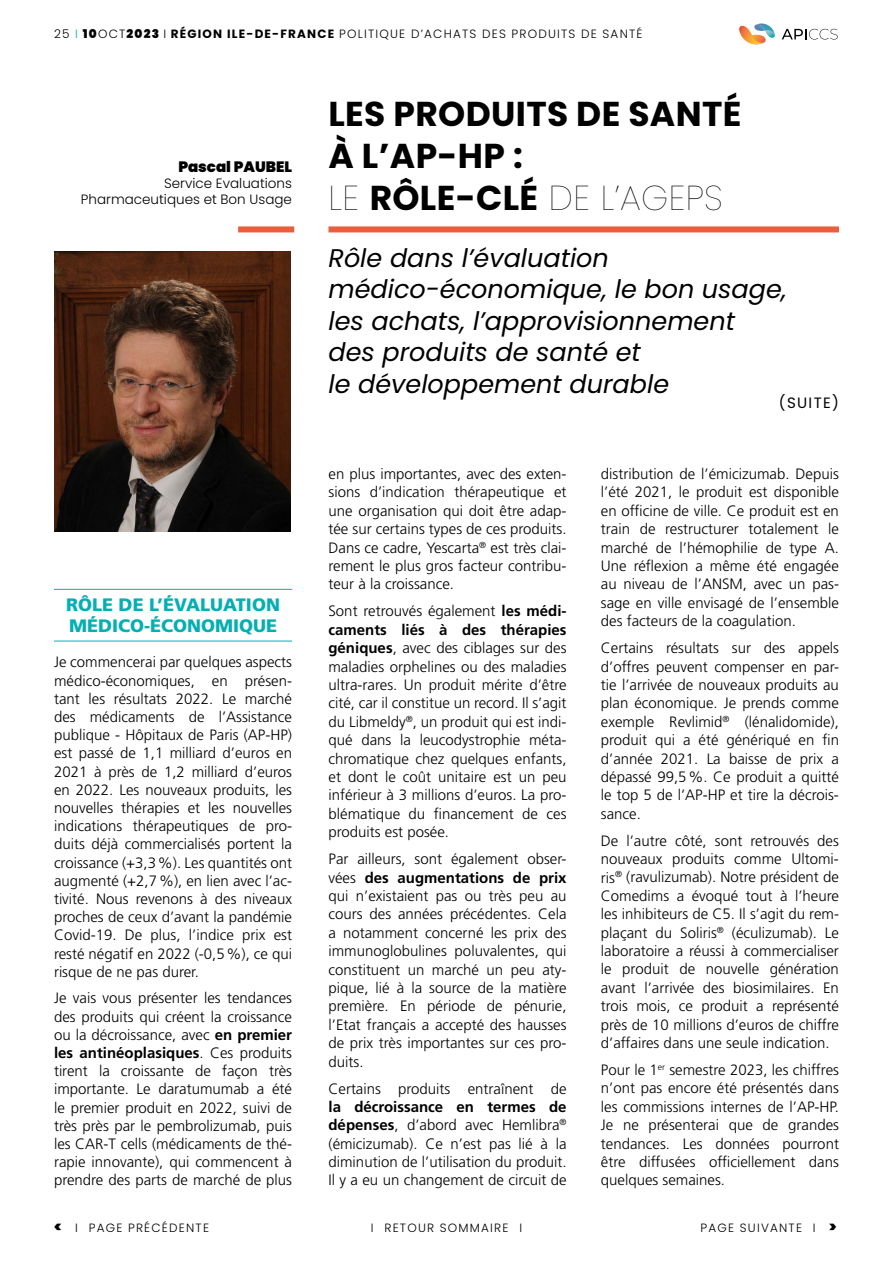
<style>
.page{position:relative;width:893px;height:1263px;background:#fff}
.page>*{position:absolute;margin:0;border:0;box-sizing:border-box;transform-origin:0 0}
.t1{font:700 34.5px/42px "Poppins";letter-spacing:.01em;color:#000}
.t2{font:italic 25.5px/31.5px "Poppins";color:#000}
.t3{font:900 18px/21.1px "Frutiger LT Std";color:#04afb3}
.t4{font:300 15px/18.5px "Frutiger LT Std";color:#000;text-align:justify}
.t5{font:900 15px "Poppins";color:#000}
.t6{font:15px "Poppins";letter-spacing:.09em;color:#000}
.t7{font:300 13.5px/16.2px "Poppins";color:#000;text-align:right}
.t8{font:300 12px "Poppins";letter-spacing:.1em;color:#000}
.s1{color:#04afb3}
.s2{font-weight:900}
.s3{font-weight:700}
.s4{font-weight:900;font-size:15px}
.s5{font-weight:100}
</style>
<div class="page">
<svg style="left:739px;top:25px;width:27px;height:20px"></svg>
<img style="left:755px;top:35px;width:20px;height:3px">
<img style="left:755px;top:24px;width:20px;height:11px">
<svg style="left:782px;top:29px;width:56px;height:11px"></svg>
<div style="left:238px;top:226px;width:56px;height:6px;background:#eb5d3b"></div>
<img style="left:54px;top:252px;width:237px;height:279px">
<hr style="left:54px;top:589px;width:238px;height:1px;background:#04afb3">
<hr style="left:54px;top:641px;width:238px;height:1px;background:#04afb3">
<div style="left:328px;top:226px;width:511px;height:6px;background:#eb5d3b"></div>
<p class="t8" style="left:54px;top:27px;width:590px">25 <span class="s1">I</span> <span class="s2">10</span>OCT<span class="s2">2023</span> I <span class="s3">RÉGION ILE-DE-FRANCE</span> POLITIQUE D’ACHATS DES PRODUITS DE SANTÉ</p>
<p class="t5" style="left:178px;top:158px;width:115px">Pascal PAUBEL</p>
<p class="t7" style="left:81px;top:175px;width:213px">Service Evaluations<br>Pharmaceutiques et Bon Usage</p>
<p class="t3" style="left:66px;top:594px;width:215px">RÔLE DE L’ÉVALUATION<br>MÉDICO-ÉCONOMIQUE</p>
<p class="t4" style="left:54px;top:653px;width:240px">Je commencerai par quelques aspects médico-économiques, en présen&shy;tant les résultats 2022. Le marché des médicaments de l’Assistance publique - Hôpitaux de Paris (AP-HP) est passé de 1,1 milliard d’euros en 2021 à près de 1,2 milliard d’euros en 2022. Les nouveaux produits, les nouvelles thérapies et les nouvelles indications thérapeutiques de pro&shy;duits déjà commercialisés portent la croissance (+3,3%). Les quantités ont augmenté (+2,7%), en lien avec l’ac&shy;tivité. Nous revenons à des niveaux proches de ceux d’avant la pandémie Covid-19. De plus, l’indice prix est resté négatif en 2022 (-0,5%), ce qui risque de ne pas durer.</p>
<p class="t4" style="left:54px;top:989px;width:240px">Je vais vous présenter les tendances des produits qui créent la croissance ou la décroissance, avec <span class="s3">en premier les antinéoplasiques</span>. Ces produits tirent la croissante de façon très importante. Le daratumumab a été le premier produit en 2022, suivi de très près par le pembrolizumab, puis les CAR-T cells (médicaments de thé&shy;rapie innovante), qui commencent à prendre des parts de marché de plus</p>
<p class="t8" style="left:54px;top:1221px;width:157px"><span class="s4">&lt;</span> I PAGE PRÉCÉDENTE</p>
<h1 class="t1" style="left:328px;top:93px;width:414px">LES PRODUITS DE SANTÉ<br>À L’AP-HP :<br><span class="s5">LE</span> RÔLE-CLÉ <span class="s5">DE L’AGEPS</span></h1>
<h2 class="t2" style="left:328px;top:242px;width:460px">Rôle dans l’évaluation médico-économique, le bon usage, les achats, l’approvisionnement des produits de santé et<br>le développement durable</h2>
<p class="t6" style="left:779px;top:394px;width:62px">(SUITE)</p>
<p class="t4" style="left:328px;top:465px;width:240px">en plus importantes, avec des exten&shy;sions d’indication thérapeutique et une organisation qui doit être adap&shy;tée sur certains types de ces produits.<br>Dans ce cadre, Yescarta<sup>®</sup> est très clai&shy;rement le plus gros facteur contribu&shy;teur à la croissance.</p>
<p class="t4" style="left:328px;top:602px;width:240px">Sont retrouvés également <span class="s3">les médi&shy;caments liés à des thérapies géniques</span>, avec des ciblages sur des maladies orphelines ou des maladies ultra-rares. Un produit mérite d’être cité, car il constitue un record. Il s’agit du Libmeldy<sup>®</sup>, un produit qui est indi&shy;qué dans la leucodystrophie méta&shy;chromatique chez quelques enfants, et dont le coût unitaire est un peu inférieur à 3 millions d’euros. La pro&shy;blématique du financement de ces produits est posée.</p>
<p class="t4" style="left:328px;top:850px;width:240px">Par ailleurs, sont également obser&shy;vées <span class="s3">des augmentations de prix </span>qui n’existaient pas ou très peu au cours des années précédentes. Cela a notamment concerné les prix des immunoglobulines poluvalentes, qui constituent un marché un peu aty&shy;pique, lié à la source de la matière première. En période de pénurie, l’Etat français a accepté des hausses de prix très importantes sur ces pro&shy;duits.</p>
<p class="t4" style="left:328px;top:1079px;width:240px">Certains produits entraînent de</p>
<p class="t4" style="left:328px;top:1098px;width:240px"><span class="s3">la décroissance en termes de dépenses</span>, d’abord avec Hemlibra<sup>® </sup>(émicizumab). Ce n’est pas lié à la diminution de l’utilisation du produit.<br>Il y a eu un changement de circuit de</p>
<p class="t4" style="left:601px;top:465px;width:240px">distribution de l’émicizumab. Depuis l’été 2021, le produit est disponible en officine de ville. Ce produit est en train de restructurer totalement le marché de l’hémophilie de type A.<br>Une réflexion a même été engagée au niveau de l’ANSM, avec un pas&shy;sage en ville envisagé de l’ensemble des facteurs de la coagulation.</p>
<p class="t4" style="left:601px;top:639px;width:240px">Certains résultats sur des appels d’offres peuvent compenser en par&shy;tie l’arrivée de nouveaux produits au plan économique. Je prends comme exemple Revlimid<sup>®</sup> (lénalidomide), produit qui a été génériqué en fin d’année 2021. La baisse de prix a dépassé 99,5%. Ce produit a quitté le top 5 de l’AP-HP et tire la décrois&shy;sance.</p>
<p class="t4" style="left:601px;top:831px;width:240px">De l’autre côté, sont retrouvés des nouveaux produits comme Ultomi&shy;ris<sup>®</sup> (ravulizumab). Notre président de Comedims a évoqué tout à l’heure les inhibiteurs de C5. Il s’agit du rem&shy;plaçant du Soliris<sup>®</sup> (éculizumab). Le laboratoire a réussi à commercialiser le produit de nouvelle génération avant l’arrivée des biosimilaires. En trois mois, ce produit a représenté près de 10 millions d’euros de chiffre d’affaires dans une seule indication.</p>
<p class="t4" style="left:601px;top:1061px;width:240px">Pour le 1<sup>er</sup> semestre 2023, les chiffres n’ont pas encore été présentés dans les commissions internes de l’AP-HP.<br>Je ne présenterai que de grandes tendances. Les données pourront être diffusées officiellement dans quelques semaines.</p>
<p class="t8" style="left:371px;top:1221px;width:153px">I RETOUR SOMMAIRE I</p>
<p class="t8" style="left:701px;top:1221px;width:137px">PAGE SUIVANTE I <span class="s4">&gt;</span></p>
</div>
